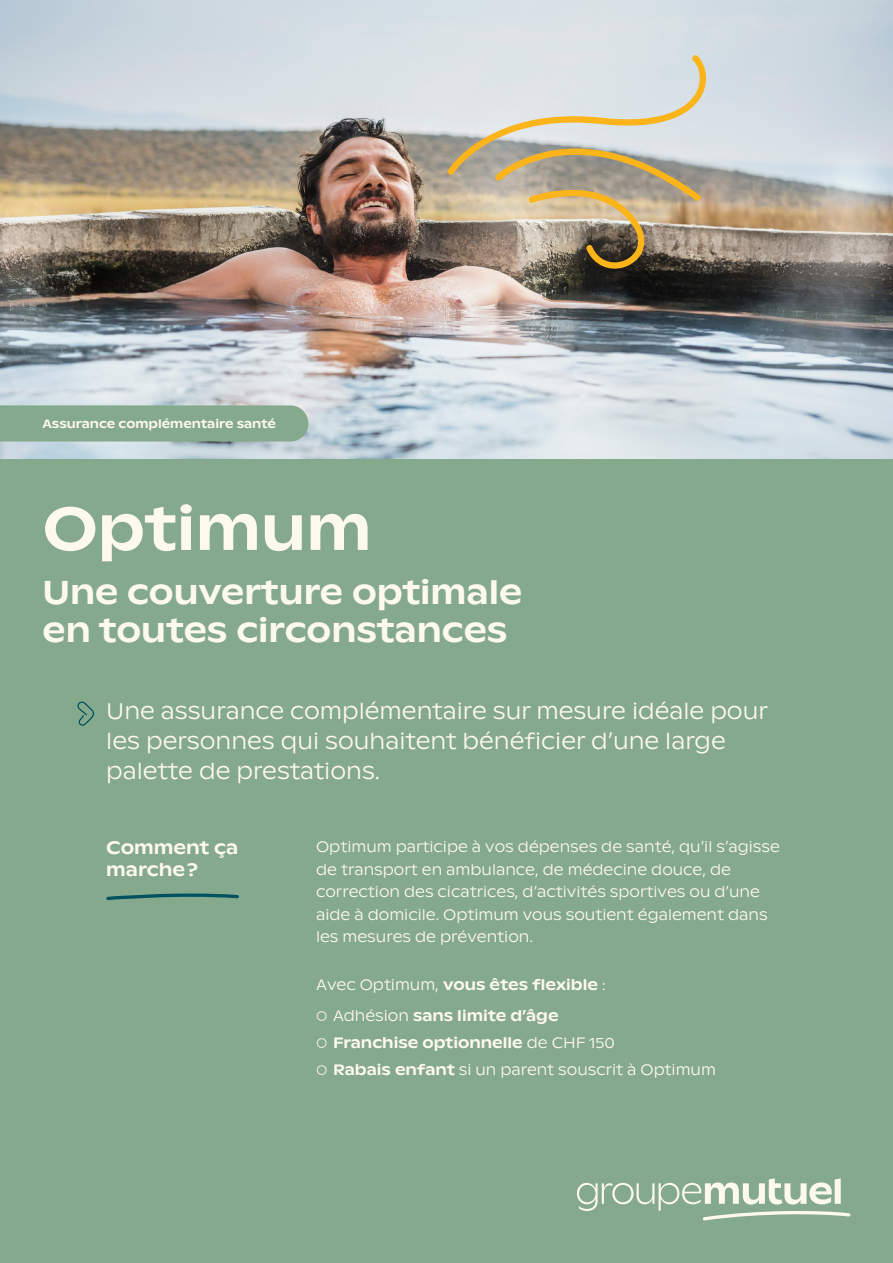
<style>
.page{position:relative;width:893px;height:1263px;background:#fff}
.page>*{position:absolute;margin:0;border:0;box-sizing:border-box;transform-origin:0 0}
.TITRE_Medium_46{font:500 60px "ABC Ginto Nord";color:#fef9ed}
.TITRE_Medium_46-2{font:500 33px/37.5px "ABC Ginto Nord";color:#fef9ed}
.CORPS_15_20{font:300 22.5px/30px "ABC Ginto Nord";color:#fef9ed}
.GM_-_sous_titre{font:500 18px/22.5px "ABC Ginto Nord";color:#fef9ed}
.TEXTE_LISTE_BULLET_light_9{font:300 15px/22.5px "ABC Ginto Nord";color:#fef9ed}
.TEXTE_LISTE_BULLET_light_9-2{font:500 15px "ABC Ginto Nord";color:#fef9ed}
.t1{font:500 12px "ABC Ginto Nord";color:#fef9ed}
.s1{font-weight:300}
.s2{font-weight:500}
</style>
<div class="page">
<div style="left:0;top:55px;width:893px;height:1208px;background:#85a98c"></div>
<svg style="left:577px;top:1178px;width:273px;height:42px"></svg>
<img style="left:0;top:0;width:893px;height:459px">
<svg style="left:446px;top:55px;width:260px;height:214px"></svg>
<svg style="left:0;top:405px;width:308px;height:36px"></svg>
<svg style="left:77px;top:701px;width:17px;height:25px"></svg>
<svg style="left:106px;top:893px;width:133px;height:7px"></svg>
<p class="t1" style="left:43px;top:417px;width:235px">Assurance complémentaire santé</p>
<p class="TITRE_Medium_46" style="left:43px;top:492px;width:331px">Optimum</p>
<p class="TITRE_Medium_46-2" style="left:43px;top:574px;width:481px">Une couverture optimale en toutes circonstances</p>
<p class="CORPS_15_20" style="left:106px;top:696px;width:663px">Une assurance complémentaire sur mesure idéale pour les personnes qui souhaitent bénéficier d’une large palette de prestations.</p>
<p class="GM_-_sous_titre" style="left:106px;top:836px;width:133px">Comment ça marche ?</p>
<p class="TEXTE_LISTE_BULLET_light_9" style="left:316px;top:836px;width:465px">Optimum participe à vos dépenses de santé, qu’il s’agisse de transport en ambulance, de médecine douce, de correction des cicatrices, d’activités sportives ou d’une aide à domicile. Optimum vous soutient également dans les mesures de prévention.</p>
<p class="TEXTE_LISTE_BULLET_light_9-2" style="left:316px;top:976px;width:291px"><span class="s1">Avec Optimum,</span> vous êtes flexible <span class="s1">:</span></p>
<p class="TEXTE_LISTE_BULLET_light_9-2" style="left:316px;top:1007px;width:244px"><span class="s1">○ Adhésion</span> sans limite d’âge</p>
<p class="TEXTE_LISTE_BULLET_light_9-2" style="left:316px;top:1034px;width:300px"><span class="s1">○</span> Franchise optionnelle <span class="s1">de CHF 150</span></p>
<p class="TEXTE_LISTE_BULLET_light_9" style="left:316px;top:1058px;width:401px">○ <span class="s2">Rabais enfant</span> si un parent souscrit à Optimum</p>
</div>
